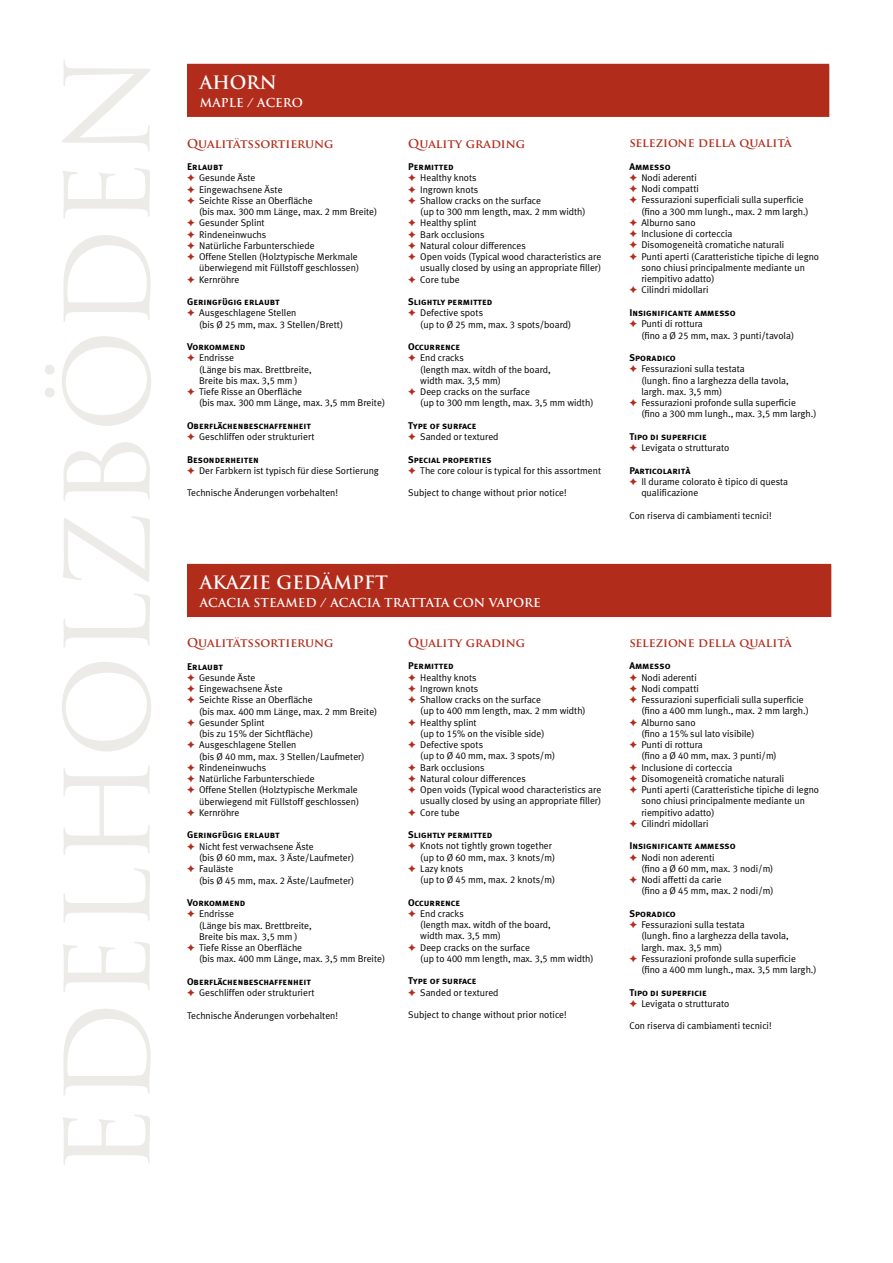
<style>
.page{position:relative;width:893px;height:1263px;background:#fff}
.page>*{position:absolute;margin:0;border:0;box-sizing:border-box;transform-origin:0 0}
.t1{font:114px "Trajan Pro";color:#ecebe8}
.t2{font:700 18px "Trajan Pro";color:#fff}
.t3{font:700 12px "Trajan Pro";letter-spacing:-.035em;color:#b22c1c}
.t4{font:700 12px "Trajan Pro";color:#fff}
.t5{font:9.75px/11.2px "Meta Plus Normal";color:#000}
.t6{font:9.75px "Meta Plus Bold Caps";color:#000}
.s1{font-family:"Meta Plus Normal Caps"}
</style>
<div class="page">
<div style="left:187px;top:65px;width:642px;height:53px;background:#b22c1c"></div>
<hr style="left:187px;top:64px;width:642px;height:1px;background:#b22c1c">
<hr style="left:187px;top:117px;width:642px;height:1px;background:#fff">
<div style="left:187px;top:565px;width:644px;height:53px;background:#b22c1c"></div>
<hr style="left:187px;top:564px;width:644px;height:1px;background:#b22c1c">
<hr style="left:187px;top:617px;width:644px;height:1px;background:#fff">
<h1 class="t1" style="left:36px;top:1175px;width:1125px;rotate:-90deg">edelholzböden</h1>
<h2 class="t2" style="left:200px;top:71px;width:79px">Ahorn</h2>
<p class="t4" style="left:200px;top:95px;width:105px">Maple / Acero</p>
<p class="t3" style="left:187px;top:136px;width:148px">Qualitätssortierung</p>
<p class="t6" style="left:187px;top:161px;width:37px">Erlaubt</p>
<p class="t5" style="left:199px;top:172px;width:180px">Gesunde Äste<br>Eingewachsene Äste<br>Seichte Risse an Oberfläche<br>(bis max. <span class="s1">300</span> mm Länge, max. <span class="s1">2</span> mm Breite)<br>Gesunder Splint<br>Rindeneinwuchs<br>Natürliche Farbunterschiede<br>Offene Stellen (Holztypische Merkmale überwiegend mit Füllstoff geschlossen)<br>Kernröhre</p>
<p class="t6" style="left:187px;top:296px;width:94px">Geringfügig erlaubt</p>
<p class="t5" style="left:199px;top:307px;width:146px">Ausgeschlagene Stellen<br>(bis Ø <span class="s1">25</span> mm, max. <span class="s1">3</span> Stellen/Brett)</p>
<p class="t6" style="left:187px;top:341px;width:60px">Vorkommend</p>
<p class="t5" style="left:199px;top:352px;width:188px">Endrisse<br>(Länge bis max. Brettbreite,<br>Breite bis max. <span class="s1">3,5</span> mm )<br>Tiefe Risse an Oberfläche<br>(bis max. <span class="s1">300</span> mm Länge, max. <span class="s1">3,5</span> mm Breite)</p>
<p class="t6" style="left:187px;top:420px;width:125px">Oberflächenbeschaffenheit</p>
<p class="t5" style="left:199px;top:431px;width:117px">Geschliffen oder strukturiert</p>
<p class="t6" style="left:187px;top:454px;width:73px">Besonderheiten</p>
<p class="t5" style="left:199px;top:465px;width:181px">Der Farbkern ist typisch für diese Sortierung</p>
<p class="t5" style="left:187px;top:487px;width:152px">Technische Änderungen vorbehalten!</p>
<p class="t3" style="left:408px;top:136px;width:118px">Quality grading</p>
<p class="t6" style="left:408px;top:161px;width:47px">Permitted</p>
<p class="t5" style="left:420px;top:172px;width:183px">Healthy knots<br>Ingrown knots<br>Shallow cracks on the surface<br>(up to <span class="s1">300</span> mm length, max. <span class="s1">2</span> mm width)<br>Healthy splint<br>Bark occlusions<br>Natural colour differences<br>Open voids (Typical wood characteristics are usually closed by using an appropriate filler)<br>Core tube</p>
<p class="t6" style="left:408px;top:296px;width:86px">Slightly permitted</p>
<p class="t5" style="left:420px;top:307px;width:153px">Defective spots<br>(up to Ø <span class="s1">25</span> mm, max. <span class="s1">3</span> spots/board)</p>
<p class="t6" style="left:408px;top:341px;width:54px">Occurrence</p>
<p class="t5" style="left:420px;top:352px;width:175px">End cracks<br>(length max. witdh of the board,<br>width max. <span class="s1">3,5</span> mm)<br>Deep cracks on the surface<br>(up to <span class="s1">300</span> mm length, max. <span class="s1">3,5</span> mm width)</p>
<p class="t6" style="left:408px;top:420px;width:70px">Type of surface</p>
<p class="t5" style="left:420px;top:431px;width:80px">Sanded or textured</p>
<p class="t6" style="left:408px;top:454px;width:85px">Special properties</p>
<p class="t5" style="left:420px;top:465px;width:182px">The core colour is typical for this assortment</p>
<p class="t5" style="left:408px;top:487px;width:160px">Subject to change without prior notice!</p>
<h2 class="t2" style="left:200px;top:571px;width:190px">Akazie gedämpft</h2>
<p class="t4" style="left:200px;top:595px;width:342px">Acacia steamed / Acacia trattata con vapore</p>
<p class="t3" style="left:187px;top:635px;width:148px">Qualitätssortierung</p>
<p class="t6" style="left:187px;top:661px;width:37px">Erlaubt</p>
<p class="t5" style="left:199px;top:672px;width:180px">Gesunde Äste<br>Eingewachsene Äste<br>Seichte Risse an Oberfläche<br>(bis max. <span class="s1">400</span> mm Länge, max. <span class="s1">2</span> mm Breite)<br>Gesunder Splint<br>(bis zu <span class="s1">15</span>% der Sichtfläche)<br>Ausgeschlagene Stellen<br>(bis Ø <span class="s1">40</span> mm, max. <span class="s1">3</span> Stellen/Laufmeter)<br>Rindeneinwuchs<br>Natürliche Farbunterschiede<br>Offene Stellen (Holztypische Merkmale überwiegend mit Füllstoff geschlossen)<br>Kernröhre</p>
<p class="t6" style="left:187px;top:829px;width:94px">Geringfügig erlaubt</p>
<p class="t5" style="left:199px;top:841px;width:157px">Nicht fest verwachsene Äste<br>(bis Ø <span class="s1">60</span> mm, max. <span class="s1">3</span> Äste/Laufmeter)<br>Fauläste<br>(bis Ø <span class="s1">45</span> mm, max. <span class="s1">2</span> Äste/Laufmeter)</p>
<p class="t6" style="left:187px;top:897px;width:60px">Vorkommend</p>
<p class="t5" style="left:199px;top:908px;width:188px">Endrisse<br>(Länge bis max. Brettbreite,<br>Breite bis max. <span class="s1">3,5</span> mm )<br>Tiefe Risse an Oberfläche<br>(bis max. <span class="s1">400</span> mm Länge, max. <span class="s1">3,5</span> mm Breite)</p>
<p class="t6" style="left:187px;top:976px;width:125px">Oberflächenbeschaffenheit</p>
<p class="t5" style="left:199px;top:987px;width:117px">Geschliffen oder strukturiert</p>
<p class="t5" style="left:187px;top:1009px;width:152px">Technische Änderungen vorbehalten!</p>
<p class="t3" style="left:408px;top:635px;width:118px">Quality grading</p>
<p class="t6" style="left:408px;top:660px;width:47px">Permitted</p>
<p class="t5" style="left:420px;top:671px;width:183px">Healthy knots<br>Ingrown knots<br>Shallow cracks on the surface<br>(up to <span class="s1">400</span> mm length, max. <span class="s1">2</span> mm width)<br>Healthy splint<br>(up to <span class="s1">15</span>% on the visible side)<br>Defective spots<br>(up to Ø <span class="s1">40</span> mm, max. <span class="s1">3</span> spots/m)<br>Bark occlusions<br>Natural colour differences<br>Open voids (Typical wood characteristics are usually closed by using an appropriate filler)<br>Core tube</p>
<p class="t6" style="left:408px;top:829px;width:86px">Slightly permitted</p>
<p class="t5" style="left:420px;top:840px;width:137px">Knots not tightly grown together (up to Ø <span class="s1">60</span> mm, max. <span class="s1">3</span> knots/m)<br>Lazy knots<br>(up to Ø <span class="s1">45</span> mm, max. <span class="s1">2</span> knots/m)</p>
<p class="t6" style="left:408px;top:897px;width:54px">Occurrence</p>
<p class="t5" style="left:420px;top:908px;width:175px">End cracks<br>(length max. witdh of the board,<br>width max. <span class="s1">3,5</span> mm)<br>Deep cracks on the surface<br>(up to <span class="s1">400</span> mm length, max. <span class="s1">3,5</span> mm width)</p>
<p class="t6" style="left:408px;top:975px;width:70px">Type of surface</p>
<p class="t5" style="left:420px;top:986px;width:80px">Sanded or textured</p>
<p class="t5" style="left:408px;top:1009px;width:160px">Subject to change without prior notice!</p>
<p class="t3" style="left:629px;top:135px;width:164px">selezione della qualità</p>
<p class="t6" style="left:629px;top:161px;width:43px">Ammesso</p>
<p class="t5" style="left:641px;top:172px;width:179px">Nodi aderenti<br>Nodi compatti<br>Fessurazioni superficiali sulla superficie (fino a <span class="s1">300</span> mm lungh., max. <span class="s1">2</span> mm largh.)<br>Alburno sano<br>Inclusione di corteccia<br>Disomogeneità cromatiche naturali<br>Punti aperti (Caratteristiche tipiche di legno sono chiusi principalmente mediante un riempitivo adatto)<br>Cilindri midollari</p>
<p class="t6" style="left:629px;top:307px;width:108px">Insignificante ammesso</p>
<p class="t5" style="left:641px;top:318px;width:154px">Punti di rottura<br>(fino a Ø <span class="s1">25</span> mm, max. <span class="s1">3</span> punti/tavola)</p>
<p class="t6" style="left:629px;top:352px;width:48px">Sporadico</p>
<p class="t5" style="left:641px;top:363px;width:177px">Fessurazioni sulla testata<br>(lungh. fino a larghezza della tavola,<br>largh. max. <span class="s1">3,5</span> mm)<br>Fessurazioni profonde sulla superficie (fino a <span class="s1">300</span> mm lungh., max. <span class="s1">3,5</span> mm largh.)</p>
<p class="t6" style="left:629px;top:431px;width:79px">Tipo di superficie</p>
<p class="t5" style="left:641px;top:442px;width:90px">Levigata o strutturato</p>
<p class="t6" style="left:629px;top:464px;width:63px">Particolarità</p>
<p class="t5" style="left:641px;top:476px;width:148px">Il durame colorato è tipico di questa qualificazione</p>
<p class="t5" style="left:629px;top:509px;width:144px">Con riserva di cambiamenti tecnici!</p>
<p class="t3" style="left:629px;top:635px;width:164px">selezione della qualità</p>
<p class="t6" style="left:629px;top:660px;width:43px">Ammesso</p>
<p class="t5" style="left:641px;top:671px;width:179px">Nodi aderenti<br>Nodi compatti<br>Fessurazioni superficiali sulla superficie (fino a <span class="s1">400</span> mm lungh., max. <span class="s1">2</span> mm largh.)<br>Alburno sano<br>(fino a <span class="s1">15</span>% sul lato visibile)<br>Punti di rottura<br>(fino a Ø <span class="s1">40</span> mm, max. <span class="s1">3</span> punti/m)<br>Inclusione di corteccia<br>Disomogeneità cromatiche naturali<br>Punti aperti (Caratteristiche tipiche di legno sono chiusi principalmente mediante un riempitivo adatto)<br>Cilindri midollari</p>
<p class="t6" style="left:629px;top:840px;width:108px">Insignificante ammesso</p>
<p class="t5" style="left:641px;top:851px;width:134px">Nodi non aderenti<br>(fino a Ø <span class="s1">60</span> mm, max. <span class="s1">3</span> nodi/m)<br>Nodi affetti da carie<br>(fino a Ø <span class="s1">45</span> mm, max. <span class="s1">2</span> nodi/m)</p>
<p class="t6" style="left:629px;top:908px;width:48px">Sporadico</p>
<p class="t5" style="left:641px;top:919px;width:177px">Fessurazioni sulla testata<br>(lungh. fino a larghezza della tavola,<br>largh. max. <span class="s1">3,5</span> mm)<br>Fessurazioni profonde sulla superficie (fino a <span class="s1">400</span> mm lungh., max. <span class="s1">3,5</span> mm largh.)</p>
<p class="t6" style="left:629px;top:987px;width:79px">Tipo di superficie</p>
<p class="t5" style="left:641px;top:998px;width:90px">Levigata o strutturato</p>
<p class="t5" style="left:629px;top:1020px;width:144px">Con riserva di cambiamenti tecnici!</p>
</div>
